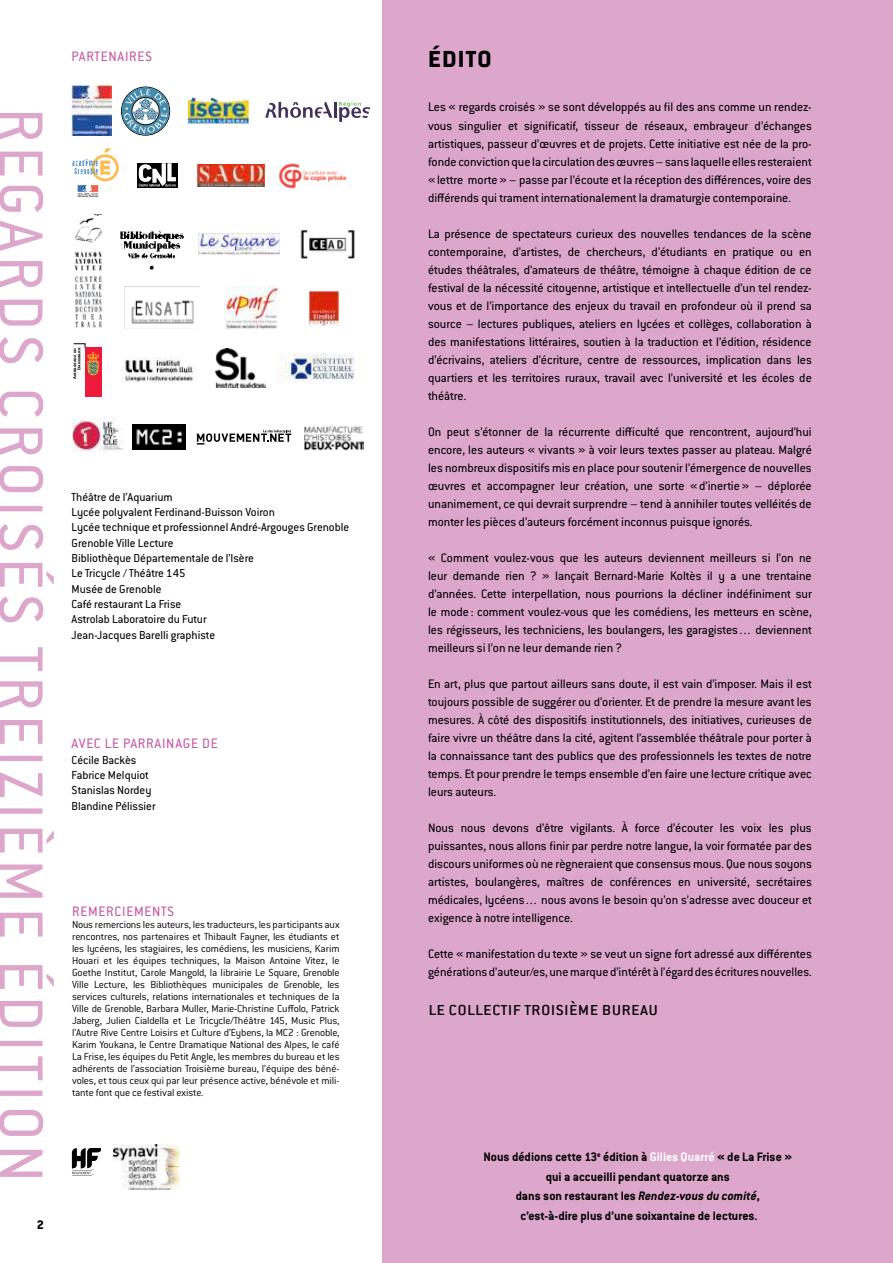
<style>
.page{position:relative;width:893px;height:1263px;background:#fff}
.page>*{position:absolute;margin:0;border:0;box-sizing:border-box;transform-origin:0 0}
.t1{font:67.5px "Conduit ITC Std";letter-spacing:.07em;color:#dda6cb}
.t2{font:800 25.5px "Conduit ITC Std";letter-spacing:.05em;color:#000}
.t3{font:21px "Conduit ITC Std";letter-spacing:-.02em;color:#000}
.t4{font:15px "Conduit ITC Std";letter-spacing:.05em;color:#c657a0}
.t5{font:13.5px/18px "Conduit ITC Std";color:#000;text-align:justify}
.t6{font:700 13.5px/19.5px "Conduit ITC Std";color:#000;text-align:center}
.t7{font:800 13.5px "Conduit ITC Std";color:#000}
.t8{font:12.75px/15.3px "Conduit ITC Std";color:#000}
.t9{font:300 11.25px/12px "Conduit ITC Std";letter-spacing:-.01em;color:#000;text-align:justify}
.t10{font:4.05px/4.2px "Meta Bold Caps";color:#000;text-align:right;scale:1.2 1}
.s1{color:#fff}
.s2{font-style:italic}
</style>
<div class="page">
<div style="left:383px;top:0;width:510px;height:1263px;background:#dda6cb"></div>
<img style="left:72px;top:86px;width:39px;height:50px">
<img style="left:73px;top:148px;width:46px;height:49px">
<svg style="left:122px;top:88px;width:47px;height:46px"></svg>
<img style="left:188px;top:97px;width:61px;height:26px">
<hr style="left:334px;top:102px;width:3px;height:16px;background:#41315b">
<svg style="left:339px;top:102px;width:31px;height:20px"></svg>
<svg style="left:265px;top:102px;width:67px;height:16px"></svg>
<svg style="left:137px;top:163px;width:41px;height:25px"></svg>
<svg style="left:139px;top:163px;width:37px;height:23px"></svg>
<img style="left:197px;top:165px;width:67px;height:21px">
<img style="left:300px;top:230px;width:55px;height:28px">
<img style="left:304px;top:426px;width:60px;height:25px">
<img style="left:124px;top:287px;width:70px;height:41px">
<img style="left:122px;top:357px;width:75px;height:25px">
<svg style="left:197px;top:430px;width:94px;height:15px"></svg>
<img style="left:74px;top:213px;width:29px;height:115px">
<img style="left:133px;top:425px;width:52px;height:25px">
<img style="left:277px;top:353px;width:78px;height:30px">
<img style="left:199px;top:234px;width:81px;height:20px">
<img style="left:310px;top:291px;width:29px;height:34px">
<img style="left:215px;top:349px;width:50px;height:38px">
<img style="left:72px;top:418px;width:51px;height:35px">
<img style="left:225px;top:287px;width:54px;height:42px">
<img style="left:279px;top:163px;width:68px;height:26px">
<img style="left:120px;top:230px;width:64px;height:40px">
<div style="left:85px;top:348px;width:16px;height:49px;background:#ed1a3b"></div>
<svg style="left:74px;top:344px;width:25px;height:31px"></svg>
<img style="left:113px;top:1145px;width:66px;height:44px">
<svg style="left:72px;top:1148px;width:29px;height:27px"></svg>
<p class="t4" style="left:72px;top:47px;width:16px">partenaires</p>
<h1 class="t1" style="left:62px;top:108px;width:1075px;rotate:90deg">REGARDS CROISÉS TREIZIèME ÉDITION</h1>
<p class="t7" style="left:37px;top:1216px;width:9px">2</p>
<p class="t10" style="left:73px;top:379px;width:27px;rotate:-90deg">Ambassade du<br>Danemark</p>
<p class="t8" style="left:72px;top:489px;width:279px">Théâtre de l’Aquarium<br>Lycée polyvalent Ferdinand-Buisson Voiron<br>Lycée technique et professionnel André-Argouges Grenoble<br>Grenoble Ville Lecture<br>Bibliothèque Départementale de l’Isère<br>Le Tricycle / Théâtre 145<br>Musée de Grenoble<br>Café restaurant La Frise<br>Astrolab Laboratoire du Futur<br>Jean-Jacques Barelli graphiste</p>
<p class="t4" style="left:72px;top:735px;width:9px">avec</p>
<p class="t4" style="left:105px;top:735px;width:35px">le parrainage</p>
<p class="t4" style="left:202px;top:735px;width:8px">de</p>
<p class="t8" style="left:72px;top:752px;width:85px">Cécile Backès<br>Fabrice Melquiot<br>Stanislas Nordey<br>Blandine Pélissier</p>
<p class="t4" style="left:72px;top:902px;width:104px">REMERCIEMENTS</p>
<p class="t9" style="left:72px;top:918px;width:269px">Nous remercions les auteurs, les traducteurs, les participants aux rencontres, nos partenaires et Thibault Fayner, les étudiants et les lycéens, les stagiaires, les comédiens, les musiciens, Karim Houari et les équipes techniques, la Maison Antoine Vitez, le Goethe Institut, Carole Mangold, la librairie Le Square, Grenoble Ville Lecture, les Bibliothèques municipales de Grenoble, les services culturels, relations internationales et techniques de la Ville de Grenoble, Barbara Muller, Marie-Christine Cuffolo, Patrick Jaberg, Julien Cialdella et Le Tricycle/Théâtre 145, Music Plus, l’Autre Rive Centre Loisirs et Culture d’Eybens, la MC2 : Grenoble, Karim Youkana, le Centre Dramatique National des Alpes, le café La Frise, les équipes du Petit Angle, les membres du bureau et les adhérents de l’association Troisième bureau, l’équipe des béné&shy;voles, et tous ceux qui par leur présence active, bénévole et mili&shy;tante font que ce festival existe.</p>
<h2 class="t2" style="left:428px;top:44px;width:65px">ÉDITO</h2>
<p class="t5" style="left:428px;top:96px;width:385px;line-height:19.5px">Les « regards croisés » se sont développés au fil des ans comme un rendez&shy;vous singulier et significatif, tisseur de réseaux, embrayeur d’échanges</p>
<p class="t5" style="left:428px;top:135px;width:385px">artistiques, passeur d’œuvres et de projets. Cette initiative est née de la pro&shy;fonde conviction que la circulation des œuvres – sans laquelle elles resteraient «lettre morte» – passe par l’écoute et la réception des différences, voire des différends qui trament internationalement la dramaturgie contemporaine.</p>
<p class="t5" style="left:428px;top:225px;width:385px">La présence de spectateurs curieux des nouvelles tendances de la scène contemporaine, d’artistes, de chercheurs, d’étudiants en pratique ou en études théâtrales, d’amateurs de théâtre, témoigne à chaque édition de ce festival de la nécessité citoyenne, artistique et intellectuelle d’un tel rendez&shy;vous et de l’importance des enjeux du travail en profondeur où il prend sa source – lectures publiques, ateliers en lycées et collèges, collaboration à des manifestations littéraires, soutien à la traduction et l’édition, résidence d’écrivains, ateliers d’écriture, centre de ressources, implication dans les quartiers et les territoires ruraux, travail avec l’université et les écoles de théâtre.</p>
<p class="t5" style="left:428px;top:423px;width:385px">On peut s’étonner de la récurrente difficulté que rencontrent, aujourd’hui encore, les auteurs « vivants » à voir leurs textes passer au plateau. Malgré les nombreux dispositifs mis en place pour soutenir l’émergence de nouvelles œuvres et accompagner leur création, une sorte «d’inertie» – déplorée unanimement, ce qui devrait surprendre – tend à annihiler toutes velléités de monter les pièces d’auteurs forcément inconnus puisque ignorés.</p>
<p class="t5" style="left:428px;top:549px;width:385px">« Comment voulez-vous que les auteurs deviennent meilleurs si l’on ne leur demande rien ? » lançait Bernard-Marie Koltès il y a une trentaine d’années. Cette interpellation, nous pourrions la décliner indéfiniment sur le mode : comment voulez-vous que les comédiens, les metteurs en scène, les régisseurs, les techniciens, les boulangers, les garagistes… deviennent meilleurs si l’on ne leur demande rien ?</p>
<p class="t5" style="left:428px;top:675px;width:385px">En art, plus que partout ailleurs sans doute, il est vain d’imposer. Mais il est toujours possible de suggérer ou d’orienter. Et de prendre la mesure avant les mesures. À côté des dispositifs institutionnels, des initiatives, curieuses de faire vivre un théâtre dans la cité, agitent l’assemblée théâtrale pour porter à la connaissance tant des publics que des professionnels les textes de notre temps. Et pour prendre le temps ensemble d’en faire une lecture critique avec leurs auteurs.</p>
<p class="t5" style="left:428px;top:818px;width:385px">Nous nous devons d’être vigilants. À force d’écouter les voix les plus puissantes, nous allons finir par perdre notre langue, la voir formatée par des discours uniformes où ne règneraient que consensus mous. Que nous soyons artistes, boulangères, maîtres de conférences en université, secrétaires médicales, lycéens… nous avons le besoin qu’on s’adresse avec douceur et exigence à notre intelligence.</p>
<p class="t5" style="left:428px;top:944px;width:385px">Cette « manifestation du texte » se veut un signe fort adressé aux différentes générations d’auteur/es, une marque d’intérêt à l’égard des écritures nouvelles.</p>
<h3 class="t3" style="left:428px;top:996px;width:232px">le collectif troisième bureau</h3>
<p class="t6" style="left:484px;top:1147px;width:310px">Nous dédions cette 13<sup>e</sup> édition à <span class="s1">Gilles Quarré</span> « de La Frise » qui a accueilli pendant quatorze ans<br>dans son restaurant les <span class="s2">Rendez-vous du comité</span>,<br>c’est-à-dire plus d’une soixantaine de lectures.</p>
</div>
